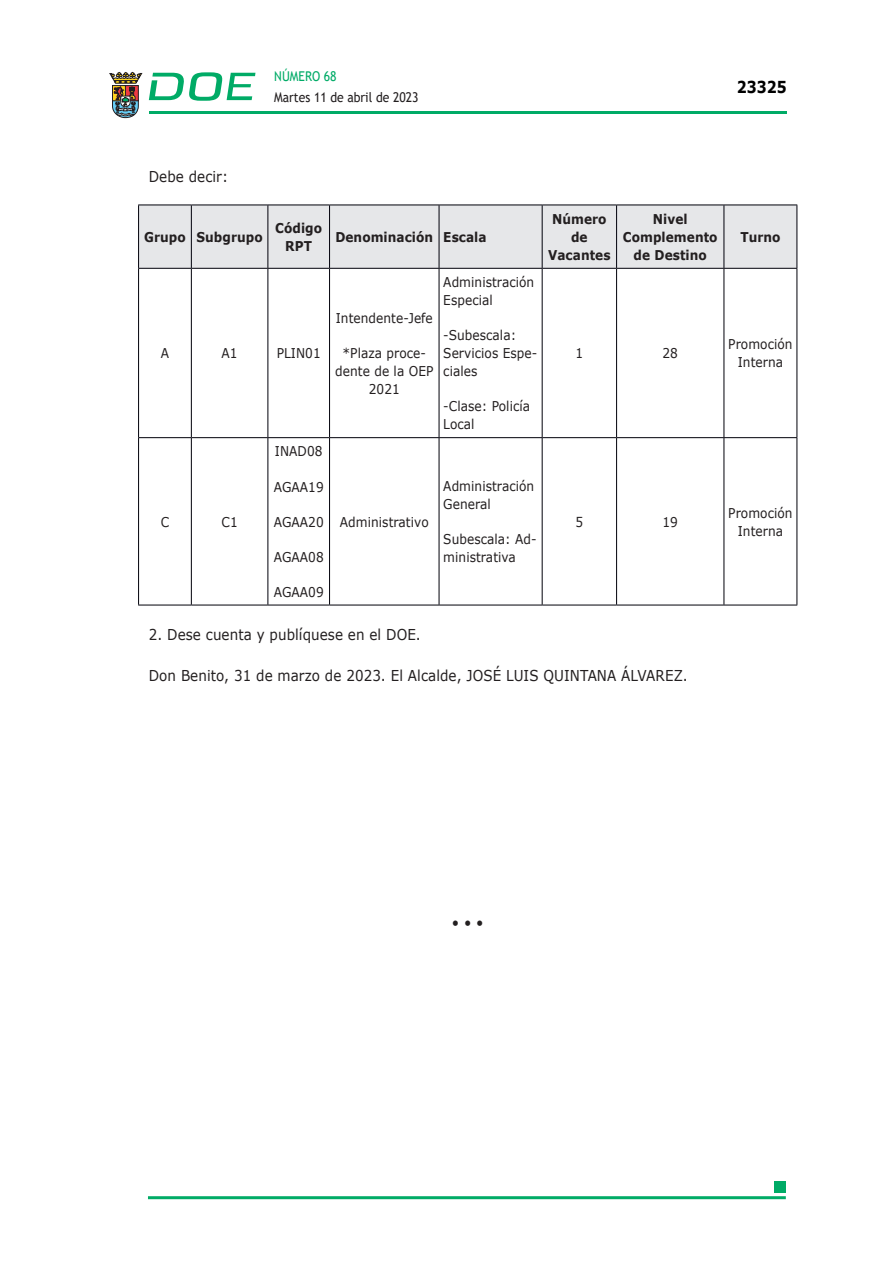
<style>
.page{position:relative;width:893px;height:1263px;background:#fff}
.page>*{position:absolute;margin:0;border:0;box-sizing:border-box;transform-origin:0 0}
.t1{font:700 16.5px "Verdana";color:#000;scale:.85 1}
.CUERPO_DE_TEXTO{font:15px "Verdana";letter-spacing:.005em;color:#231f20;scale:.9 1}
.CUERPO_DE_TEXTO-2{font:13.5px/18px "Verdana";letter-spacing:.005em;color:#231f20;scale:.9 1}
.TABLATITULO{font:700 13.5px/18px "Verdana";letter-spacing:.005em;color:#231f20;text-align:center;scale:.9 1}
.t2{font:13.5px "Trebuchet MS";color:#231f20;scale:.9 1}
.t3{font:13.5px "Trebuchet MS";color:#00ab67;scale:.9 1}
</style>
<div class="page">
<hr style="left:149px;top:111px;width:638px;height:3px;background:#00ab66">
<svg style="left:109px;top:72px;width:33px;height:46px"></svg>
<svg style="left:149px;top:72px;width:106px;height:29px"></svg>
<hr style="left:148px;top:1196px;width:638px;height:3px;background:#00ab66">
<div style="left:775px;top:1181px;width:11px;height:11px;background:#00ab66"></div>
<div style="left:139px;top:206px;width:657px;height:62px;background:#e6e7e9"></div>
<svg style="left:139px;top:269px;width:657px;height:336px"></svg>
<hr style="left:138px;top:205px;width:53px;height:1px;background:#00000a">
<hr style="left:138px;top:205px;width:1px;height:63px;background:#00000a">
<hr style="left:191px;top:205px;width:77px;height:1px;background:#00000a">
<hr style="left:191px;top:205px;width:1px;height:63px;background:#00000a">
<hr style="left:268px;top:205px;width:62px;height:1px;background:#00000a">
<hr style="left:267px;top:205px;width:1px;height:63px;background:#00000a">
<hr style="left:330px;top:205px;width:109px;height:1px;background:#00000a">
<hr style="left:329px;top:205px;width:1px;height:63px;background:#00000a">
<hr style="left:439px;top:205px;width:103px;height:1px;background:#00000a">
<hr style="left:439px;top:205px;width:1px;height:63px;background:#00000a">
<hr style="left:542px;top:205px;width:75px;height:1px;background:#00000a">
<hr style="left:542px;top:205px;width:1px;height:63px;background:#00000a">
<hr style="left:617px;top:205px;width:107px;height:1px;background:#00000a">
<hr style="left:616px;top:205px;width:1px;height:63px;background:#00000a">
<hr style="left:724px;top:205px;width:73px;height:1px;background:#00000a">
<hr style="left:724px;top:205px;width:1px;height:63px;background:#00000a">
<hr style="left:796px;top:205px;width:1px;height:63px;background:#00000a">
<hr style="left:138px;top:268px;width:53px;height:1px;background:#00000a">
<hr style="left:138px;top:269px;width:1px;height:168px;background:#00000a">
<hr style="left:191px;top:268px;width:77px;height:1px;background:#00000a">
<hr style="left:191px;top:269px;width:1px;height:168px;background:#00000a">
<hr style="left:268px;top:268px;width:62px;height:1px;background:#00000a">
<hr style="left:267px;top:269px;width:1px;height:168px;background:#00000a">
<hr style="left:330px;top:268px;width:109px;height:1px;background:#00000a">
<hr style="left:329px;top:269px;width:1px;height:168px;background:#00000a">
<hr style="left:439px;top:268px;width:103px;height:1px;background:#00000a">
<hr style="left:439px;top:269px;width:1px;height:168px;background:#00000a">
<hr style="left:542px;top:268px;width:75px;height:1px;background:#00000a">
<hr style="left:542px;top:269px;width:1px;height:168px;background:#00000a">
<hr style="left:617px;top:268px;width:107px;height:1px;background:#00000a">
<hr style="left:616px;top:269px;width:1px;height:168px;background:#00000a">
<hr style="left:724px;top:268px;width:73px;height:1px;background:#00000a">
<hr style="left:724px;top:269px;width:1px;height:168px;background:#00000a">
<hr style="left:796px;top:269px;width:1px;height:168px;background:#00000a">
<hr style="left:138px;top:437px;width:53px;height:1px;background:#00000a">
<hr style="left:138px;top:438px;width:1px;height:167px;background:#00000a">
<hr style="left:191px;top:437px;width:77px;height:1px;background:#00000a">
<hr style="left:191px;top:438px;width:1px;height:167px;background:#00000a">
<hr style="left:268px;top:437px;width:62px;height:1px;background:#00000a">
<hr style="left:267px;top:438px;width:1px;height:167px;background:#00000a">
<hr style="left:330px;top:437px;width:109px;height:1px;background:#00000a">
<hr style="left:329px;top:438px;width:1px;height:167px;background:#00000a">
<hr style="left:439px;top:437px;width:103px;height:1px;background:#00000a">
<hr style="left:439px;top:438px;width:1px;height:167px;background:#00000a">
<hr style="left:542px;top:437px;width:75px;height:1px;background:#00000a">
<hr style="left:542px;top:438px;width:1px;height:167px;background:#00000a">
<hr style="left:617px;top:437px;width:107px;height:1px;background:#00000a">
<hr style="left:616px;top:438px;width:1px;height:167px;background:#00000a">
<hr style="left:724px;top:437px;width:73px;height:1px;background:#00000a">
<hr style="left:724px;top:438px;width:1px;height:167px;background:#00000a">
<hr style="left:796px;top:438px;width:1px;height:167px;background:#00000a">
<hr style="left:138px;top:605px;width:53px;height:1px;background:#00000a">
<hr style="left:191px;top:605px;width:77px;height:1px;background:#00000a">
<hr style="left:268px;top:605px;width:62px;height:1px;background:#00000a">
<hr style="left:330px;top:605px;width:109px;height:1px;background:#00000a">
<hr style="left:439px;top:605px;width:103px;height:1px;background:#00000a">
<hr style="left:542px;top:605px;width:75px;height:1px;background:#00000a">
<hr style="left:617px;top:605px;width:107px;height:1px;background:#00000a">
<hr style="left:724px;top:605px;width:73px;height:1px;background:#00000a">
<p class="t3" style="left:274px;top:67px;width:71px">NÚMERO 68</p>
<p class="t2" style="left:274px;top:88px;width:162px">Martes 11 de abril de 2023</p>
<p class="t1" style="left:737px;top:75px;width:60px">23325</p>
<p class="CUERPO_DE_TEXTO" style="left:149px;top:166px;width:90px">Debe decir:</p>
<p class="TABLATITULO" style="left:144px;top:228px;width:48px">Grupo</p>
<p class="TABLATITULO" style="left:196px;top:228px;width:75px">Subgrupo</p>
<p class="TABLATITULO" style="left:275px;top:219px;width:54px">Código<br>RPT</p>
<p class="TABLATITULO" style="left:335px;top:228px;width:110px">Denominación</p>
<p class="TABLATITULO" style="left:443px;top:228px;width:50px">Escala</p>
<p class="CUERPO_DE_TEXTO-2" style="left:161px;top:344px;width:11px">A</p>
<p class="CUERPO_DE_TEXTO-2" style="left:222px;top:344px;width:19px">A1</p>
<p class="CUERPO_DE_TEXTO-2" style="left:277px;top:344px;width:50px">PLIN01</p>
<p class="CUERPO_DE_TEXTO-2" style="left:161px;top:512px;width:11px">C</p>
<p class="CUERPO_DE_TEXTO-2" style="left:221px;top:512px;width:20px">C1</p>
<p class="CUERPO_DE_TEXTO-2" style="left:275px;top:442px;width:54px">INAD08</p>
<p class="CUERPO_DE_TEXTO-2" style="left:274px;top:477px;width:57px">AGAA19</p>
<p class="CUERPO_DE_TEXTO-2" style="left:274px;top:512px;width:57px">AGAA20</p>
<p class="CUERPO_DE_TEXTO-2" style="left:274px;top:547px;width:57px">AGAA08</p>
<p class="CUERPO_DE_TEXTO-2" style="left:274px;top:582px;width:57px">AGAA09</p>
<p class="CUERPO_DE_TEXTO-2" style="left:336px;top:309px;width:109px">Intendente-Jefe</p>
<p class="CUERPO_DE_TEXTO-2" style="left:335px;top:344px;width:111px;text-align:center">*Plaza proce&shy;dente de la OEP<br>2021</p>
<p class="CUERPO_DE_TEXTO-2" style="left:443px;top:273px;width:103px">Administración<br>Especial</p>
<p class="CUERPO_DE_TEXTO-2" style="left:443px;top:326px;width:106px">-Subescala:<br>Servicios Espe&shy;ciales</p>
<p class="CUERPO_DE_TEXTO-2" style="left:443px;top:397px;width:98px">-Clase: Policía<br>Local</p>
<p class="CUERPO_DE_TEXTO-2" style="left:340px;top:512px;width:100px">Administrativo</p>
<p class="CUERPO_DE_TEXTO-2" style="left:443px;top:477px;width:103px">Administración<br>General</p>
<p class="CUERPO_DE_TEXTO-2" style="left:443px;top:530px;width:105px">Subescala: Ad&shy;ministrativa</p>
<p class="TABLATITULO" style="left:552px;top:210px;width:62px">Número de</p>
<p class="TABLATITULO" style="left:548px;top:246px;width:71px">Vacantes</p>
<p class="TABLATITULO" style="left:653px;top:210px;width:40px">Nivel</p>
<p class="TABLATITULO" style="left:623px;top:228px;width:107px">Complemento de Destino</p>
<p class="TABLATITULO" style="left:740px;top:228px;width:46px">Turno</p>
<p class="CUERPO_DE_TEXTO-2" style="left:575px;top:344px;width:10px">1</p>
<p class="CUERPO_DE_TEXTO-2" style="left:662px;top:344px;width:19px">28</p>
<p class="CUERPO_DE_TEXTO-2" style="left:728px;top:335px;width:73px;text-align:center">Promoción<br>Interna</p>
<p class="CUERPO_DE_TEXTO-2" style="left:575px;top:512px;width:10px">5</p>
<p class="CUERPO_DE_TEXTO-2" style="left:662px;top:512px;width:19px">19</p>
<p class="CUERPO_DE_TEXTO-2" style="left:728px;top:503px;width:73px;text-align:center">Promoción<br>Interna</p>
<p class="CUERPO_DE_TEXTO" style="left:149px;top:625px;width:304px">2. Dese cuenta y publíquese en el DOE.</p>
<p class="CUERPO_DE_TEXTO" style="left:149px;top:666px;width:600px">Don Benito, 31 de marzo de 2023. El Alcalde, JOSÉ LUIS QUINTANA ÁLVAREZ.</p>
<p class="CUERPO_DE_TEXTO" style="left:452px;top:912px;width:37px">• • •</p>
</div>
